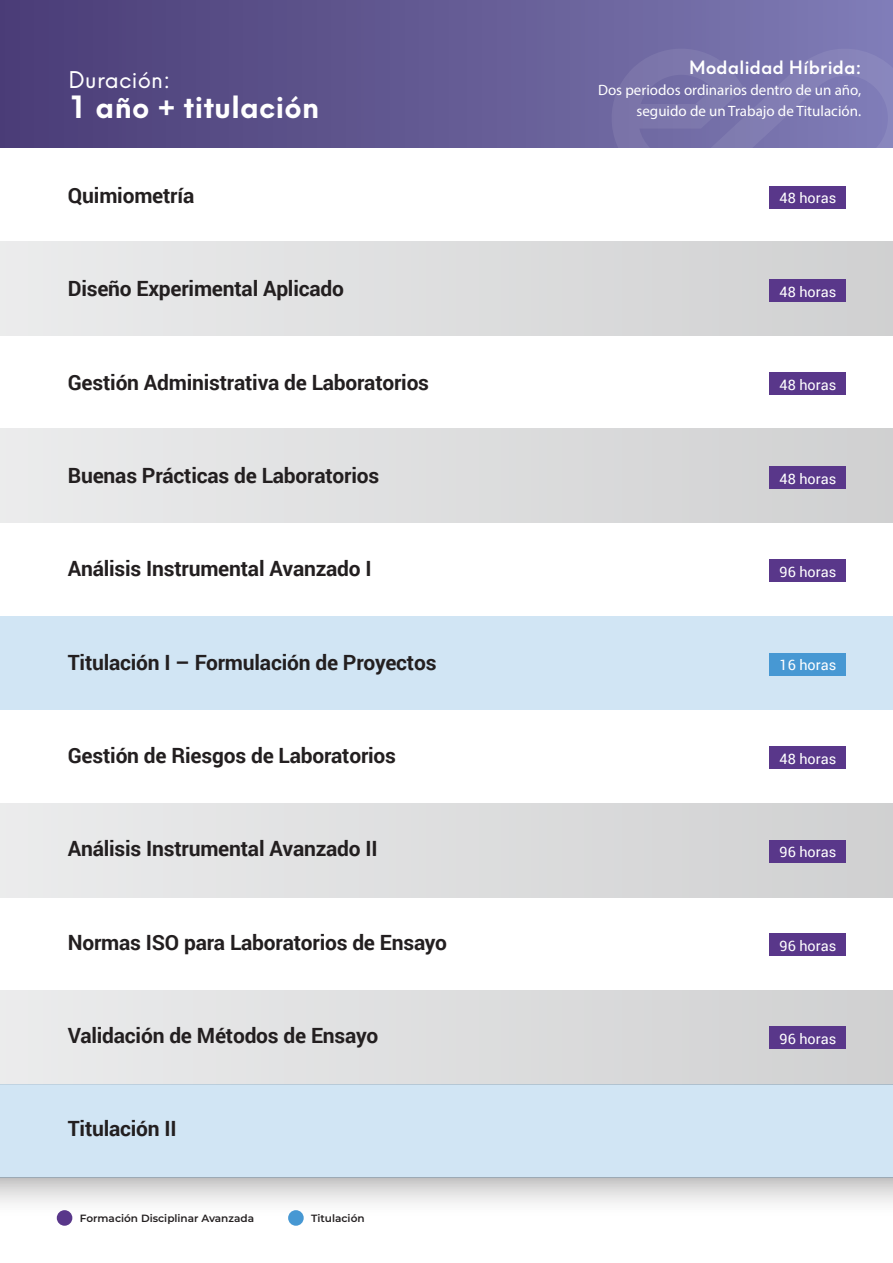
<style>
.page{position:relative;width:893px;height:1263px;background:#fff}
.page>*{position:absolute;margin:0;border:0;box-sizing:border-box;transform-origin:0 0}
.t1{font:700 30px "Neue Hans Kendrick";letter-spacing:.02em;color:#fff}
.t2{font:22.5px "Neue Hans Kendrick";letter-spacing:.02em;color:#fff}
.t3{font:700 21px "Roboto";letter-spacing:-.01em;color:#231f20}
.t4{font:600 18px "Neue Hans Kendrick";letter-spacing:.02em;color:#fff}
.t5{font:15px/21px "Myriad Pro";color:#fff;text-align:right}
.t6{font:14.4px "Roboto";color:#fff}
.t7{font:600 10.5px "Montserrat";color:#231f20}
</style>
<div class="page">
<div style="left:0;top:1084px;width:893px;height:94px;background:#d1e5f4"></div>
<div style="left:0;top:616px;width:893px;height:93px;background:#d1e5f4"></div>
<div style="left:0;top:0;width:893px;height:148px;background:linear-gradient(to right,#4a3c75,#7f7cb5)"></div>
<svg style="left:0;top:1177px;width:893px;height:49px"></svg>
<div style="left:0;top:991px;width:893px;height:93px;background:linear-gradient(to right,#ebecec,#d0d0d1)"></div>
<div style="left:0;top:803px;width:893px;height:94px;background:linear-gradient(to right,#ebecec,#d0d0d1)"></div>
<div style="left:0;top:429px;width:893px;height:93px;background:linear-gradient(to right,#ebecec,#d0d0d1)"></div>
<div style="left:0;top:241px;width:893px;height:94px;background:linear-gradient(to right,#ebecec,#d0d0d1)"></div>
<svg style="left:612px;top:49px;width:281px;height:139px"></svg>
<div style="left:770px;top:186px;width:76px;height:22px;background:#59378a"></div>
<div style="left:770px;top:279px;width:76px;height:23px;background:#59378a"></div>
<div style="left:770px;top:372px;width:76px;height:23px;background:#59378a"></div>
<div style="left:770px;top:466px;width:76px;height:23px;background:#59378a"></div>
<div style="left:770px;top:559px;width:76px;height:23px;background:#59378a"></div>
<div style="left:770px;top:653px;width:76px;height:23px;background:#4798d3"></div>
<div style="left:770px;top:746px;width:76px;height:23px;background:#59378a"></div>
<div style="left:770px;top:840px;width:76px;height:22px;background:#59378a"></div>
<div style="left:770px;top:933px;width:76px;height:23px;background:#59378a"></div>
<div style="left:770px;top:1026px;width:76px;height:23px;background:#59378a"></div>
<div style="left:57px;top:1210px;width:15px;height:16px;background:#59378a;border-radius:50%"></div>
<div style="left:288px;top:1210px;width:16px;height:16px;background:#4798d3;border-radius:50%"></div>
<p class="t2" style="left:68px;top:59px;width:103px">Duración:</p>
<h1 class="t1" style="left:68px;top:79px;width:252px">1 año + titulación</h1>
<p class="t3" style="left:68px;top:181px;width:128px">Quimiometría</p>
<p class="t3" style="left:68px;top:274px;width:278px">Diseño Experimental Aplicado</p>
<p class="t3" style="left:68px;top:367px;width:363px">Gestión Administrativa de Laboratorios</p>
<p class="t3" style="left:68px;top:461px;width:313px">Buenas Prácticas de Laboratorios</p>
<p class="t3" style="left:68px;top:554px;width:305px">Análisis Instrumental Avanzado I</p>
<p class="t3" style="left:68px;top:647px;width:370px">Titulación I – Formulación de Proyectos</p>
<p class="t3" style="left:68px;top:741px;width:330px">Gestión de Riesgos de Laboratorios</p>
<p class="t3" style="left:68px;top:834px;width:311px">Análisis Instrumental Avanzado II</p>
<p class="t3" style="left:68px;top:927px;width:381px">Normas ISO para Laboratorios de Ensayo</p>
<p class="t3" style="left:68px;top:1020px;width:312px">Validación de Métodos de Ensayo</p>
<p class="t3" style="left:68px;top:1114px;width:110px">Titulación II</p>
<p class="t7" style="left:80px;top:1211px;width:176px">Formación Disciplinar Avanzada</p>
<p class="t7" style="left:311px;top:1211px;width:55px">Titulación</p>
<p class="t4" style="left:689px;top:51px;width:173px">Modalidad Híbrida:</p>
<p class="t5" style="left:598px;top:79px;width:265px">Dos periodos ordinarios dentro de un año, seguido de un Trabajo de Titulación.</p>
<p class="t6" style="left:780px;top:188px;width:58px">48 horas</p>
<p class="t6" style="left:780px;top:281px;width:58px">48 horas</p>
<p class="t6" style="left:780px;top:375px;width:58px">48 horas</p>
<p class="t6" style="left:780px;top:468px;width:58px">48 horas</p>
<p class="t6" style="left:780px;top:562px;width:58px">96 horas</p>
<p class="t6" style="left:780px;top:655px;width:58px">16 horas</p>
<p class="t6" style="left:780px;top:748px;width:58px">48 horas</p>
<p class="t6" style="left:780px;top:842px;width:58px">96 horas</p>
<p class="t6" style="left:780px;top:935px;width:58px">96 horas</p>
<p class="t6" style="left:780px;top:1029px;width:58px">96 horas</p>
</div>
